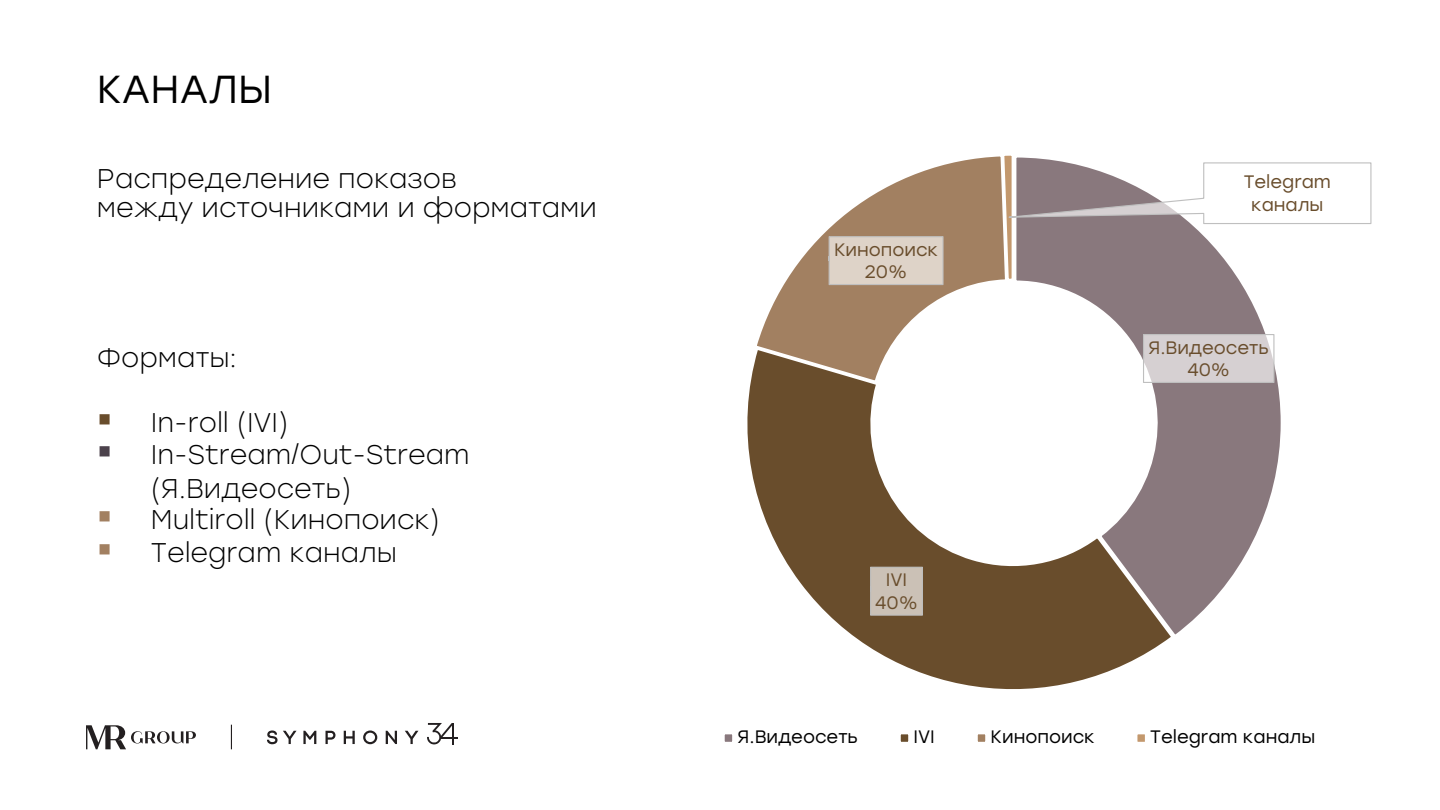
<style>
.page{position:relative;width:1440px;height:810px;background:#fff}
.page>*{position:absolute;margin:0;border:0;box-sizing:border-box;transform-origin:0 0}
.t1{font:39px "Stolzl";color:#000}
.t2{font:300 27px/28.5px "Stolzl";color:#000}
.t3{font:18px/22.4px "Stolzl";color:#694d2c;text-align:center}
.t4{font:18px "Stolzl";color:#000}
.s1{color:#694d2c}
.s2{color:#4c424c}
.s3{color:#a28061}
</style>
<div class="page">
<svg style="left:1176px;top:286px;width:105px;height:348px"></svg>
<svg style="left:747px;top:286px;width:429px;height:403px"></svg>
<svg style="left:753px;top:286px;width:255px;height:99px"></svg>
<svg style="left:1142px;top:333px;width:133px;height:51px"></svg>
<svg style="left:869px;top:566px;width:55px;height:50px"></svg>
<svg style="left:783px;top:155px;width:589px;height:131px"></svg>
<div style="left:724px;top:733px;width:9px;height:10px;background:#89787d"></div>
<div style="left:722px;top:732px;width:12px;height:12px;border:2px solid #fff"></div>
<div style="left:900px;top:733px;width:9px;height:10px;background:#694d2c"></div>
<div style="left:899px;top:732px;width:11px;height:12px;border:2px solid #fff"></div>
<div style="left:977px;top:733px;width:9px;height:10px;background:#a28061"></div>
<div style="left:976px;top:732px;width:11px;height:12px;border:2px solid #fff"></div>
<div style="left:1136px;top:733px;width:10px;height:10px;background:#c3986d"></div>
<div style="left:1135px;top:732px;width:12px;height:12px;border:2px solid #fff"></div>
<svg style="left:86px;top:725px;width:110px;height:24px"></svg>
<svg style="left:427px;top:723px;width:31px;height:21px"></svg>
<svg style="left:267px;top:730px;width:151px;height:14px"></svg>
<svg style="left:231px;top:725px;width:1px;height:24px"></svg>
<h1 class="t1" style="left:97px;top:66px;width:176px">КАНАЛЫ</h1>
<p class="t2" style="left:97px;top:165px;width:502px">Распределение показов<br>между источниками и форматами</p>
<p class="t2" style="left:97px;top:343px;width:142px">Форматы:</p>
<p class="t2" style="left:97px;top:408px;width:193px"><span class="s1">▪</span> In-roll (IVI)</p>
<p class="t2" style="left:151px;top:438px;width:320px;line-height:33.2px;text-indent:-54px"><span class="s2">▪</span> In-Stream/Out-Stream (Я.Видеосеть)</p>
<p class="t2" style="left:97px;top:505px;width:345px"><span class="s3">▪</span> Multiroll (Кинопоиск)</p>
<p class="t2" style="left:97px;top:538px;width:302px"><span class="s3">▪</span> Telegram каналы</p>
<p class="t3" style="left:834px;top:238px;width:106px">Кинопоиск<br>20%</p>
<p class="t3" style="left:875px;top:568px;width:44px">IVI<br>40%</p>
<p class="t3" style="left:1244px;top:171px;width:89px">Telegram каналы</p>
<p class="t3" style="left:1148px;top:336px;width:122px">Я.Видеосеть<br>40%</p>
<p class="t4" style="left:738px;top:726px;width:122px">Я.Видеосеть</p>
<p class="t4" style="left:914px;top:726px;width:23px">IVI</p>
<p class="t4" style="left:991px;top:726px;width:106px">Кинопоиск</p>
<p class="t4" style="left:1150px;top:726px;width:166px">Telegram каналы</p>
</div>
